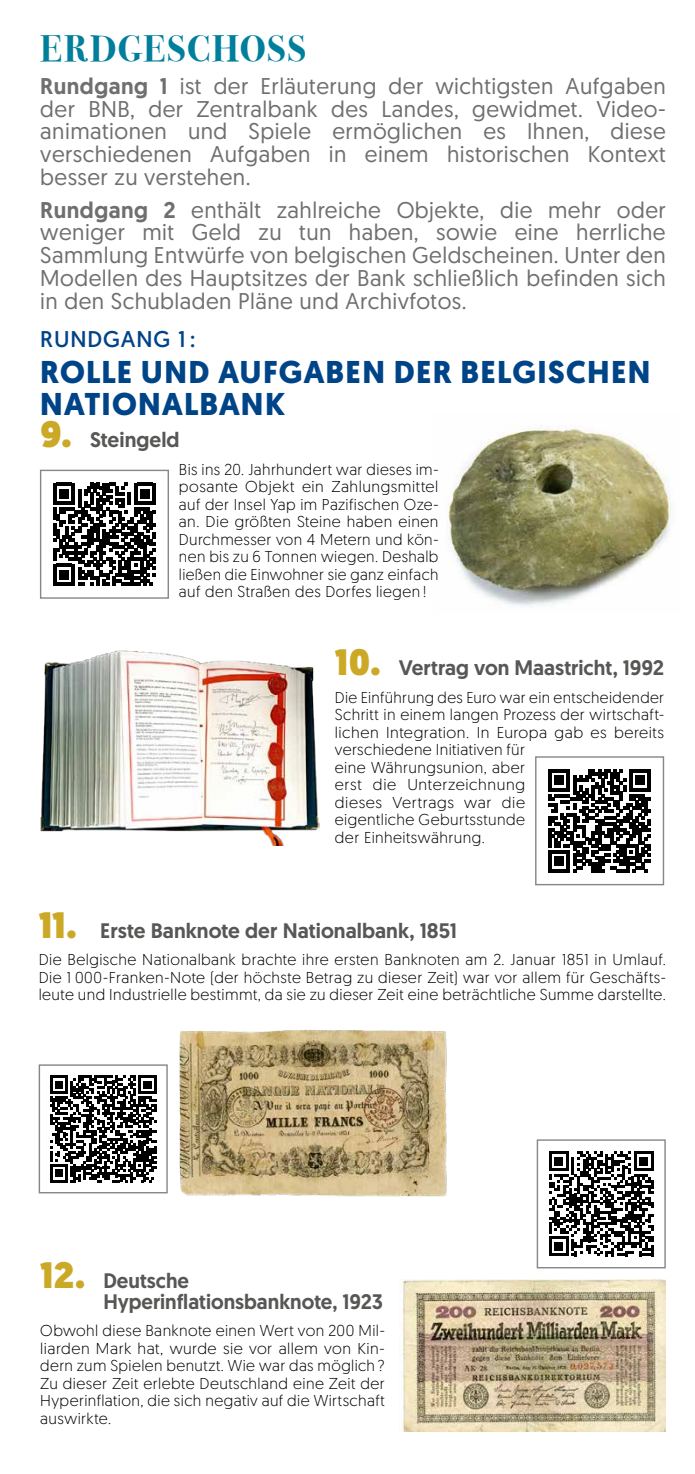
<style>
.page{position:relative;width:695px;height:1474px;background:#fff}
.page>*{position:absolute;margin:0;border:0;box-sizing:border-box;transform-origin:0 0}
.t1{font:700 36.75px "Bodoni Svty Two ITCTT";letter-spacing:.045em;color:#007f9c}
.t2{font:700 31.5px/31.5px "Geomanist";letter-spacing:.04em;color:#048}
.t3{font:22.75px/22.8px "Geomanist";letter-spacing:.02em;color:#706f6f;text-align:justify}
.t4{font:22.75px "Geomanist";letter-spacing:.04em;color:#048}
.t5{font:500 21px/21px "Geomanist";color:#575756}
.t6{font:300 15.75px/17.5px "Geomanist";letter-spacing:.025em;color:#000;text-align:justify}
.s1{font-weight:500}
.s2{font-weight:900;font-size:36.75px;color:#cba927}
</style>
<div class="page">
<img style="left:446px;top:425px;width:225px;height:182px">
<svg style="left:53px;top:483px;width:103px;height:102px"></svg>
<div style="left:40px;top:469px;width:129px;height:129px;border:1px solid #878787"></div>
<svg style="left:548px;top:769px;width:103px;height:103px"></svg>
<div style="left:535px;top:756px;width:129px;height:129px;border:1px solid #878787"></div>
<svg style="left:50px;top:1075px;width:107px;height:107px"></svg>
<div style="left:39px;top:1064px;width:129px;height:129px;border:1px solid #878787"></div>
<svg style="left:549px;top:1151px;width:104px;height:105px"></svg>
<div style="left:536px;top:1139px;width:129px;height:129px;border:1px solid #878787"></div>
<img style="left:399px;top:1279px;width:266px;height:152px">
<img style="left:40px;top:650px;width:279px;height:195px">
<img style="left:179px;top:1029px;width:268px;height:168px">
<h1 class="t1" style="left:40px;top:18px;width:267px">ERDGESCHOSS</h1>
<p class="t3" style="left:40px;top:74px;width:627px"><span class="s1">Rundgang 1</span> ist der Erläuterung der wichtigsten Aufgaben der BNB, der Zentralbank des Landes, gewidmet. Video&shy;animationen und Spiele ermöglichen es Ihnen, diese verschiedenen Aufgaben in einem historischen Kontext besser zu verstehen.</p>
<p class="t3" style="left:40px;top:198px;width:627px"><span class="s1">Rundgang 2</span> enthält zahlreiche Objekte, die mehr oder weniger mit Geld zu tun haben, sowie eine herrliche Sammlung Entwürfe von belgischen Geldscheinen. Unter den Modellen des Hauptsitzes der Bank schließlich befinden sich in den Schubladen Pläne und Archivfotos.</p>
<h3 class="t4" style="left:40px;top:324px;width:156px">RUNDGANG 1 :</h3>
<h2 class="t2" style="left:40px;top:356px;width:611px">ROLLE UND AUFGABEN DER BELGISCHEN<br>NATIONALBANK</h2>
<h3 class="t5" style="left:40px;top:429px;width:141px"><span class="s2">9.</span> Steingeld</h3>
<p class="t6" style="left:179px;top:460px;width:261px">Bis ins 20. Jahrhundert war dieses im&shy;posante Objekt ein Zahlungsmittel auf der Insel Yap im Pazifischen Oze&shy;an. Die größten Steine haben einen Durchmesser von 4 Metern und kön&shy;nen bis zu 6 Tonnen wiegen. Deshalb ließen die Einwohner sie ganz einfach auf den Straßen des Dorfes liegen !</p>
<h3 class="t5" style="left:335px;top:657px;width:331px"><span class="s2">10.</span> Vertrag von Maastricht, 1992</h3>
<p class="t6" style="left:335px;top:687px;width:331px;text-align:left">Die Einführung des Euro war ein entscheidender<br>Schritt in einem langen Prozess der wirtschaft&shy;lichen Integration. In Europa gab es bereits verschiedene Initiativen für<br>eine Währungsunion, aber<br>erst die Unterzeichnung<br>dieses Vertrags war die<br>eigentliche Geburtsstunde<br>der Einheitswährung.</p>
<h3 class="t5" style="left:39px;top:919px;width:420px"><span class="s2">11.</span> Erste Banknote der Nationalbank, 1851</h3>
<p class="t6" style="left:39px;top:950px;width:628px">Die Belgische Nationalbank brachte ihre ersten Banknoten am 2. Januar 1851 in Umlauf.<br>Die 1 000-Franken-Note (der höchste Betrag zu dieser Zeit) war vor allem für Geschäfts&shy;leute und Industrielle bestimmt, da sie zu dieser Zeit eine beträchtliche Summe darstellte.</p>
<h3 class="t5" style="left:103px;top:1269px;width:281px;text-indent:-63px"><span class="s2">12.</span> Deutsche<br>Hyperinflationsbanknote, 1923</h3>
<p class="t6" style="left:40px;top:1321px;width:346px">Obwohl diese Banknote einen Wert von 200 Mil&shy;liarden Mark hat, wurde sie vor allem von Kin&shy;dern zum Spielen benutzt. Wie war das möglich ?<br>Zu dieser Zeit erlebte Deutschland eine Zeit der Hyperinflation, die sich negativ auf die Wirtschaft auswirkte.</p>
</div>
